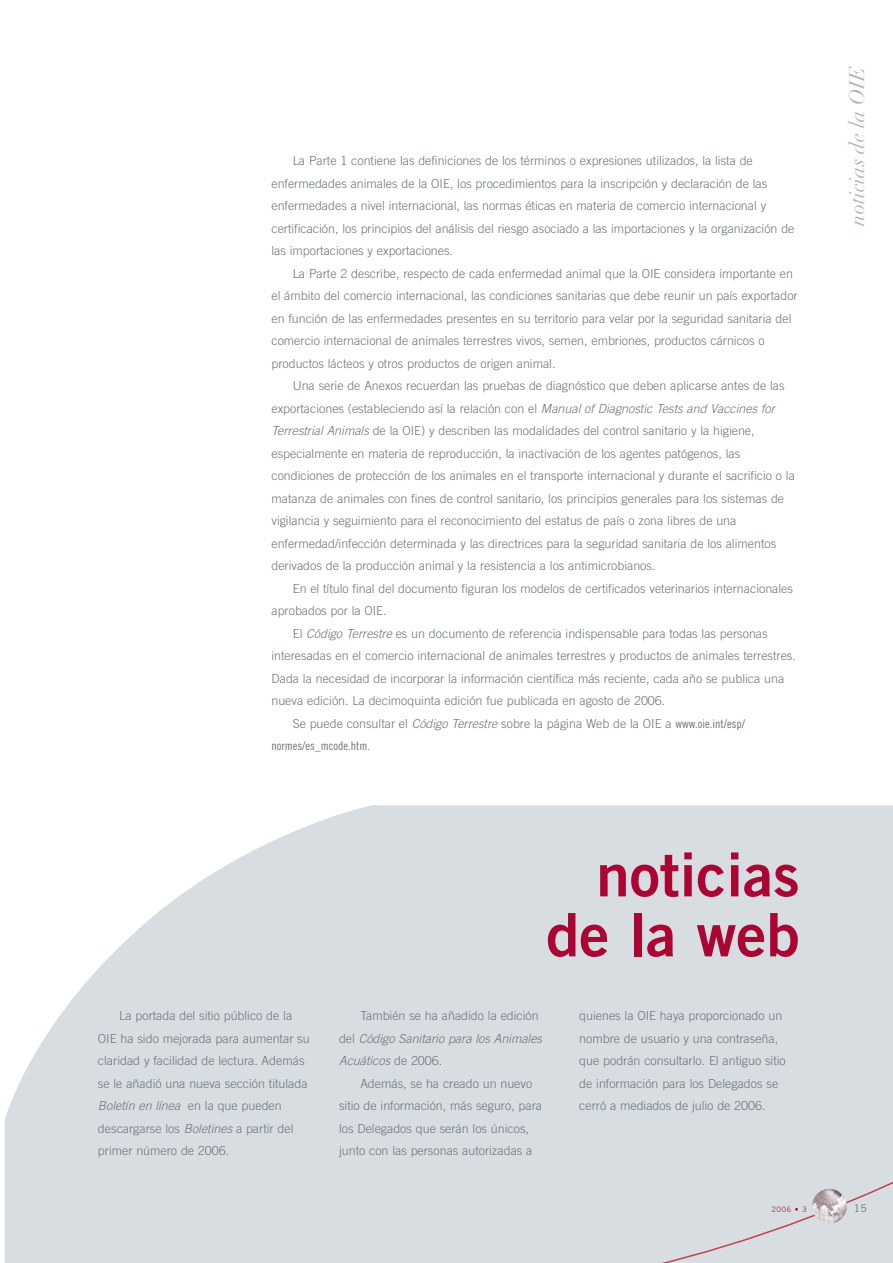
<style>
.page{position:relative;width:893px;height:1263px;background:#fff}
.page>*{position:absolute;margin:0;border:0;box-sizing:border-box;transform-origin:0 0}
.t1{font:60px/60px "Trade Gothic Bold Two";color:#ab0534;text-align:right}
.t2{font:italic 21px "Didot LH";color:#abb4ba}
.t3{font:300 12.45px/22.5px "Trade Gothic";color:#6a737b}
.t4{font:italic 300 12.45px/22.5px "Trade Gothic";color:#6a737b}
.t5{font:12px "Trade Gothic Cond Eighteen";color:#6a737b}
.t6{font:10.5px "Trade Gothic";color:#6a737b}
.t7{font:300 7.5px "Trade Gothic";color:#ab0534}
.s1{font-style:italic}
.s2{font-family:"Trade Gothic Cond Eighteen";font-weight:400;font-size:12px}
.s3{font-style:normal}
</style>
<div class="page">
<svg style="left:5px;top:804px;width:887px;height:459px;background:#dce0e4"></svg>
<div style="left:605px;top:1165px;width:287px;height:98px;background:#d8dde1"></div>
<img style="left:812px;top:1189px;width:34px;height:35px;border-radius:50%">
<p class="t3" style="left:271px;top:151px;width:524px;text-indent:21px">La Parte 1 contiene las definiciones de los términos o expresiones utilizados, la lista de enfermedades animales de la OIE, los procedimientos para la inscripción y declaración de las enfermedades a nivel internacional, las normas éticas en materia de comercio internacional y certificación, los principios del análisis del riesgo asociado a las importaciones y la organización de las importaciones y exportaciones.</p>
<p class="t3" style="left:271px;top:263px;width:527px;text-indent:21px">La Parte 2 describe, respecto de cada enfermedad animal que la OIE considera importante en el ámbito del comercio internacional, las condiciones sanitarias que debe reunir un país exportador en función de las enfermedades presentes en su territorio para velar por la seguridad sanitaria del comercio internacional de animales terrestres vivos, semen, embriones, productos cárnicos o productos lácteos y otros productos de origen animal.</p>
<p class="t3" style="left:271px;top:376px;width:525px;text-indent:21px">Una serie de Anexos recuerdan las pruebas de diagnóstico que deben aplicarse antes de las exportaciones (estableciendo así la relación con el <span class="s1">Manual of Diagnostic Tests and Vaccines for Terrestrial Animals</span>de la OIE) y describen las modalidades del control sanitario y la higiene, especialmente en materia de reproducción, la inactivación de los agentes patógenos, las condiciones de protección de los animales en el transporte internacional y durante el sacrificio o la matanza de animales con fines de control sanitario, los principios generales para los sistemas de vigilancia y seguimiento para el reconocimiento del estatus de país o zona libres de una enfermedad/infección determinada y las directrices para la seguridad sanitaria de los alimentos derivados de la producción animal y la resistencia a los antimicrobianos.</p>
<p class="t3" style="left:293px;top:578px;width:502px">En el título final del documento figuran los modelos de certificados veterinarios internacionales</p>
<p class="t3" style="left:271px;top:601px;width:117px">aprobados por la OIE.</p>
<p class="t3" style="left:293px;top:623px;width:476px">El <span class="s1">Código Terrestre</span>es un documento de referencia indispensable para todas las personas</p>
<p class="t3" style="left:271px;top:646px;width:526px">interesadas en el comercio internacional de animales terrestres y productos de animales terrestres.</p>
<p class="t3" style="left:271px;top:668px;width:514px">Dada la necesidad de incorporar la información científica más reciente, cada año se publica una</p>
<p class="t3" style="left:271px;top:691px;width:395px">nueva edición. La decimoquinta edición fue publicada en agosto de 2006.</p>
<p class="t3" style="left:293px;top:713px;width:454px">Se puede consultar el <span class="s1">Código Terrestre</span>sobre la página Web de la OIE a <span class="s2">www.oie.int/esp/</span></p>
<p class="t5" style="left:271px;top:742px;width:100px">normes/es_mcode.htm.</p>
<h1 class="t1" style="left:546px;top:850px;width:255px">noticias de la web</h1>
<p class="t3" style="left:98px;top:1006px;width:213px;text-indent:21px">La portada del sitio público de la OIE ha sido mejorada para aumentar su claridad y facilidad de lectura. Además se le añadió una nueva sección titulada <span class="s1">Boletín en línea</span> en la que pueden descargarse los <span class="s1">Boletines</span>a partir del primer número de 2006.</p>
<p class="t4" style="left:339px;top:1006px;width:207px;text-indent:21px"><span class="s3">También se ha añadido la edición d e l</span> Código Sanitario para los Animales<br>Acuáticos <span class="s3">d e 2 0 0 6 .</span></p>
<p class="t3" style="left:339px;top:1073px;width:204px;text-indent:21px">Además, se ha creado un nuevo sitio de información, más seguro, para los Delegados que serán los únicos, junto con las personas autorizadas a</p>
<p class="t3" style="left:579px;top:1006px;width:208px">quienes la OIE haya proporcionado un nombre de usuario y una contraseña, que podrán consultarlo. El antiguo sitio de información para los Delegados se cerró a mediados de julio de 2006.</p>
<h2 class="t2" style="left:848px;top:226px;width:163px;rotate:-90deg">noticias de la OIE</h2>
<p class="t7" style="left:771px;top:1206px;width:37px">2006 • 3</p>
<p class="t6" style="left:853px;top:1204px;width:14px">15</p>
</div>
